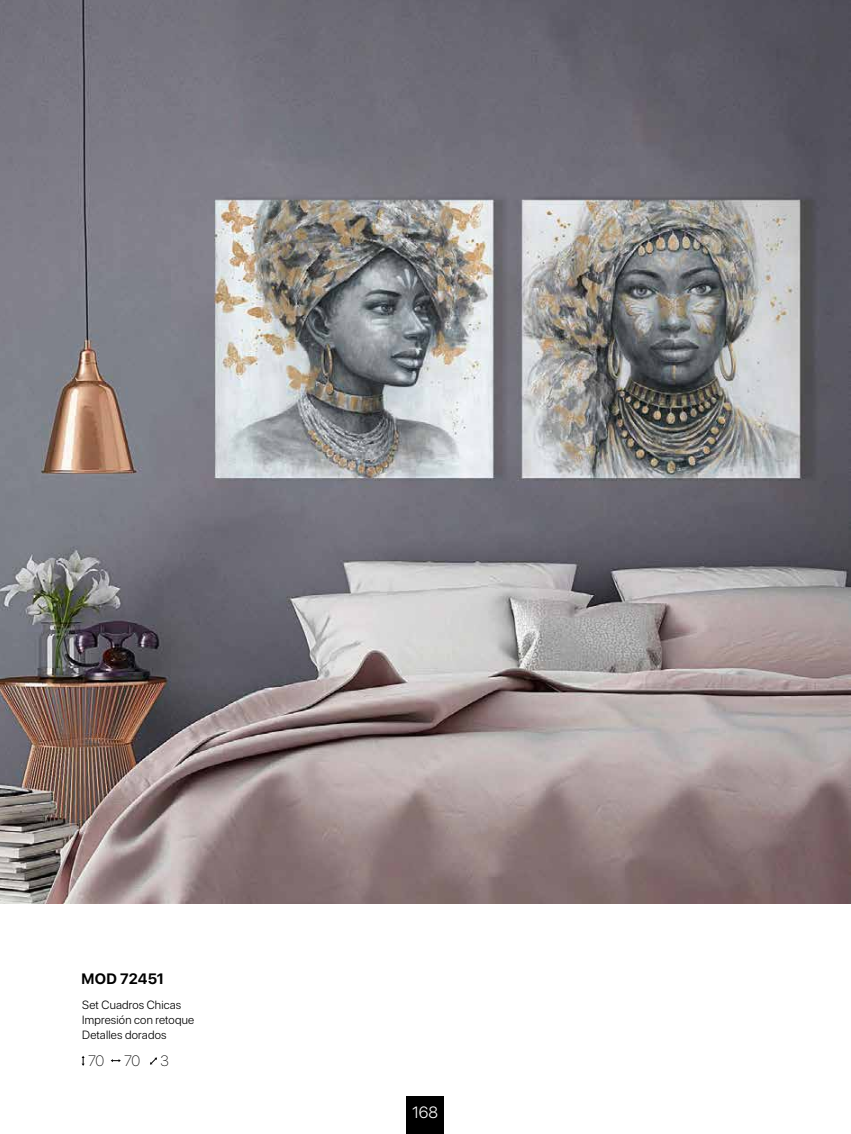
<style>
.page{position:relative;width:851px;height:1134px;background:#fff}
.page>*{position:absolute;margin:0;border:0;box-sizing:border-box;transform-origin:0 0}
.t1{font:300 16.25px "SF Pro Display";color:#fff}
.t2{font:700 15px "SF Pro Display";letter-spacing:.005em;color:#000}
.t3{font:100 15px "SF Pro Display";color:#000}
.t4{font:300 11.88px/15px "SF Pro Display";letter-spacing:.015em;color:#000}
</style>
<div class="page">
<img style="left:0;top:0;width:850px;height:904px">
<div style="left:406px;top:1096px;width:38px;height:38px;background:#000"></div>
<svg style="left:82px;top:1056px;width:3px;height:10px"></svg>
<svg style="left:111px;top:1059px;width:10px;height:3px"></svg>
<svg style="left:150px;top:1057px;width:7px;height:8px"></svg>
<p class="t2" style="left:82px;top:970px;width:84px">MOD 72451</p>
<p class="t4" style="left:82px;top:997px;width:113px">Set Cuadros Chicas<br>Impresión con retoque<br>Detalles dorados</p>
<p class="t3" style="left:88px;top:1050px;width:18px">70</p>
<p class="t3" style="left:124px;top:1050px;width:18px">70</p>
<p class="t3" style="left:160px;top:1050px;width:10px">3</p>
<h1 class="t1" style="left:412px;top:1101px;width:27px">168</h1>
</div>
